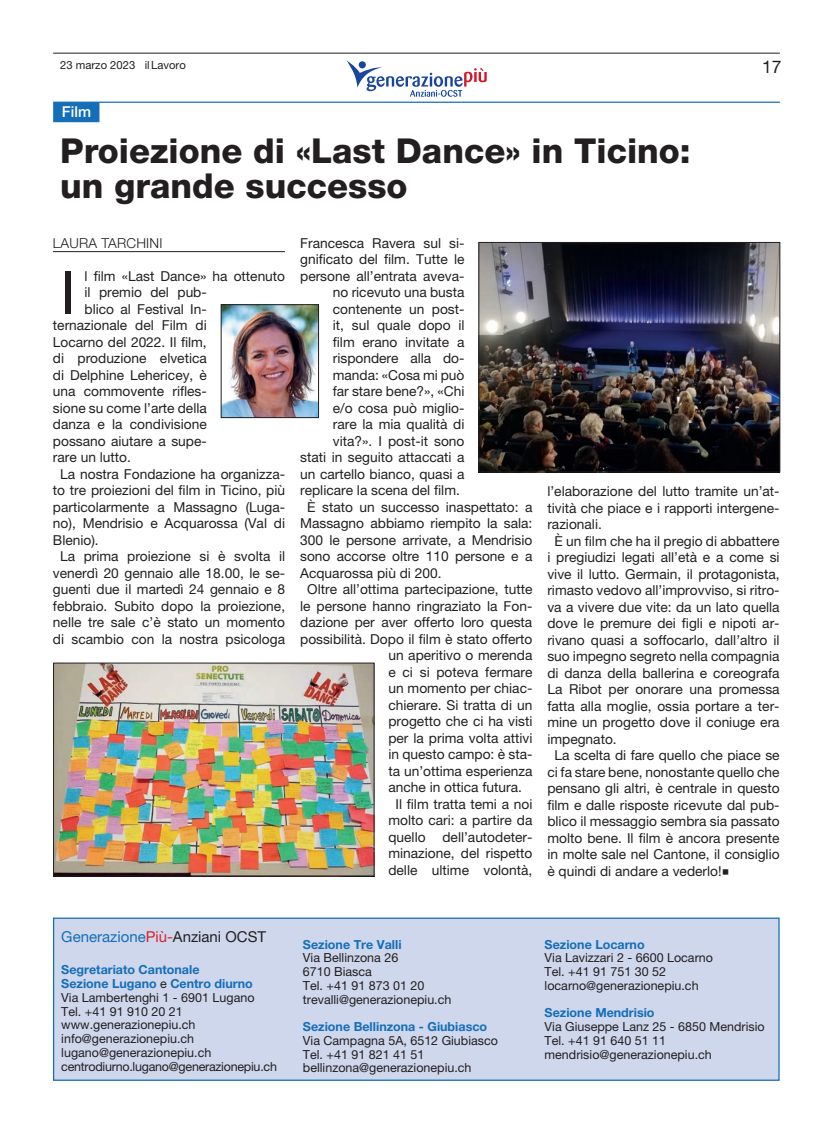
<style>
.page{position:relative;width:833px;height:1134px;background:#fff}
.page>*{position:absolute;margin:0;border:0;box-sizing:border-box;transform-origin:0 0}
.Capolettera_AAPI{font:60px "Helvetica Neue LT Pro";color:#231f20}
.t1{font:800 34.38px "Helvetica Neue LT Pro";color:#231f20}
.t2{font:17.5px "Helvetica Neue LT Pro";color:#231f20}
.t3{font:15px "Helvetica Neue LT Pro";color:#146eb8}
.Incipit_-_AAPI{font:500 15px "Helvetica Neue LT Pro";color:#fff}
.Capolettera_AAPI-2{font:13.75px/16.5px "Helvetica Neue LT Pro";color:#231f20;text-align:justify}
.Autore{font:300 13.75px "Helvetica Neue LT Pro";letter-spacing:.015em;color:#231f20}
.Paragrafo_base_AAPI{font:12.5px "Helvetica Neue LT Pro";color:#231f20}
.Paragrafo_base_AAPI-2{font:700 12.5px "Helvetica Neue LT Pro";color:#146eb8}
.Paragrafo_base_AAPI-3{font:12.5px "Helvetica Neue LT Pro";letter-spacing:-.02em;color:#231f20}
.t4{font:11.25px "Helvetica Neue LT Pro";color:#231f20}
.s1{color:#da2128}
.s2{color:#231f20}
.s3{font-weight:400;color:#231f20}
</style>
<div class="page">
<hr style="left:53px;top:53px;width:727px;height:1px;background:#231f20">
<svg style="left:346px;top:60px;width:141px;height:37px"></svg>
<hr style="left:53px;top:102px;width:727px;height:1px;background:#146eb8">
<div style="left:53px;top:102px;width:46px;height:20px;background:#146eb8"></div>
<hr style="left:53px;top:251px;width:232px;height:1px;background:#231f20">
<img style="left:223px;top:307px;width:94px;height:109px">
<div style="left:221px;top:305px;width:98px;height:113px;border:1px solid #231f20"></div>
<img style="left:481px;top:244px;width:297px;height:226px">
<div style="left:479px;top:242px;width:301px;height:230px;border:1px solid #231f20"></div>
<img style="left:55px;top:665px;width:317px;height:209px">
<div style="left:53px;top:663px;width:321px;height:213px;border:1px solid #231f20"></div>
<div style="left:54px;top:918px;width:725px;height:162px;background:#ced7ec"></div>
<div style="left:53px;top:917px;width:726px;height:164px;border:1px solid #146eb8"></div>
<p class="t4" style="left:60px;top:58px;width:127px">23 marzo 2023 il Lavoro</p>
<p class="t2" style="left:762px;top:56px;width:21px">17</p>
<p class="Incipit_-_AAPI" style="left:62px;top:103px;width:31px">Film</p>
<p class="t1" style="left:60px;top:131px;width:632px">Proiezione di «Last Dance» in Ticino:</p>
<p class="t1" style="left:60px;top:166px;width:349px">un grande successo</p>
<p class="Autore" style="left:53px;top:235px;width:111px">LAURA TARCHINI</p>
<p class="Capolettera_AAPI" style="left:60px;top:257px;width:17px">I</p>
<p class="Capolettera_AAPI-2" style="left:85px;top:268px;width:202px">l film «Last Dance» ha ottenuto</p>
<p class="Capolettera_AAPI-2" style="left:300px;top:235px;width:166px">Francesca Ravera sul si-</p>
<p class="Capolettera_AAPI-2" style="left:300px;top:251px;width:166px">gnificato del film. Tutte le</p>
<p class="Capolettera_AAPI-2" style="left:300px;top:268px;width:166px">persone all’entrata aveva-</p>
<p class="Capolettera_AAPI-2" style="left:333px;top:284px;width:133px">no ricevuto una busta</p>
<p class="Capolettera_AAPI-2" style="left:333px;top:301px;width:133px">contenente un post-</p>
<p class="Capolettera_AAPI-2" style="left:333px;top:317px;width:133px">it, sul quale dopo il</p>
<p class="Capolettera_AAPI-2" style="left:333px;top:334px;width:133px">film erano invitate a</p>
<p class="Capolettera_AAPI-2" style="left:333px;top:350px;width:133px">rispondere alla do-</p>
<p class="Capolettera_AAPI-2" style="left:333px;top:367px;width:133px">manda: «Cosa mi può</p>
<p class="Capolettera_AAPI-2" style="left:333px;top:383px;width:133px">far stare bene?», «Chi</p>
<p class="Capolettera_AAPI-2" style="left:333px;top:400px;width:133px">e/o cosa può miglio-</p>
<p class="Capolettera_AAPI-2" style="left:333px;top:416px;width:133px">rare la mia qualità di</p>
<p class="Capolettera_AAPI-2" style="left:333px;top:433px;width:133px">vita?». I post-it sono</p>
<p class="Capolettera_AAPI-2" style="left:300px;top:449px;width:166px">stati in seguito attaccati a</p>
<p class="Capolettera_AAPI-2" style="left:300px;top:466px;width:166px">un cartello bianco, quasi a</p>
<p class="Capolettera_AAPI-2" style="left:300px;top:482px;width:161px">replicare la scena del film.</p>
<p class="Capolettera_AAPI-2" style="left:300px;top:499px;width:234px;text-indent:7px">È stato un successo inaspettato: a Massagno abbiamo riempito la sala:<br>300 le persone arrivate, a Mendrisio sono accorse oltre 110 persone e a Acquarossa più di 200.</p>
<p class="Capolettera_AAPI-2" style="left:307px;top:581px;width:227px">Oltre all’ottima partecipazione, tutte</p>
<p class="Capolettera_AAPI-2" style="left:300px;top:598px;width:234px">le persone hanno ringraziato la Fon-</p>
<p class="Capolettera_AAPI-2" style="left:300px;top:614px;width:234px">dazione per aver offerto loro questa</p>
<p class="Capolettera_AAPI-2" style="left:300px;top:631px;width:234px">possibilità. Dopo il film è stato offerto</p>
<p class="Capolettera_AAPI-2" style="left:388px;top:647px;width:145px">un aperitivo o merenda</p>
<p class="Capolettera_AAPI-2" style="left:388px;top:664px;width:145px">e ci si poteva fermare</p>
<p class="Capolettera_AAPI-2" style="left:388px;top:680px;width:145px">un momento per chiac-</p>
<p class="Capolettera_AAPI-2" style="left:388px;top:697px;width:145px">chierare. Si tratta di un</p>
<p class="Capolettera_AAPI-2" style="left:388px;top:713px;width:145px">progetto che ci ha visti</p>
<p class="Capolettera_AAPI-2" style="left:388px;top:730px;width:145px">per la prima volta attivi</p>
<p class="Capolettera_AAPI-2" style="left:388px;top:746px;width:145px">in questo campo: è sta-</p>
<p class="Capolettera_AAPI-2" style="left:388px;top:763px;width:145px">ta un’ottima esperienza</p>
<p class="Capolettera_AAPI-2" style="left:388px;top:779px;width:135px">anche in ottica futura.</p>
<p class="Capolettera_AAPI-2" style="left:388px;top:796px;width:145px;text-align:center">Il film tratta temi a noi molto cari: a partire da quello dell’autodeter&shy;minazione, del rispetto delle ultime volontà,</p>
<p class="Capolettera_AAPI-2" style="left:85px;top:284px;width:124px">il premio del pub-</p>
<p class="Capolettera_AAPI-2" style="left:85px;top:301px;width:124px">blico al Festival In-</p>
<p class="Capolettera_AAPI-2" style="left:53px;top:317px;width:155px">ternazionale del Film di</p>
<p class="Capolettera_AAPI-2" style="left:53px;top:334px;width:155px">Locarno del 2022. Il film,</p>
<p class="Capolettera_AAPI-2" style="left:53px;top:350px;width:155px">di produzione elvetica</p>
<p class="Capolettera_AAPI-2" style="left:53px;top:367px;width:155px">di Delphine Lehericey, è</p>
<p class="Capolettera_AAPI-2" style="left:53px;top:383px;width:155px">una commovente rifles-</p>
<p class="Capolettera_AAPI-2" style="left:53px;top:400px;width:155px">sione su come l’arte della</p>
<p class="Capolettera_AAPI-2" style="left:53px;top:416px;width:155px">danza e la condivisione</p>
<p class="Capolettera_AAPI-2" style="left:53px;top:433px;width:155px">possano aiutare a supe-</p>
<p class="Capolettera_AAPI-2" style="left:53px;top:449px;width:79px">rare un lutto.</p>
<p class="Capolettera_AAPI-2" style="left:53px;top:466px;width:234px;text-indent:7px">La nostra Fondazione ha organizza&shy;to tre proiezioni del film in Ticino, più particolarmente a Massagno (Luga&shy;no), Mendrisio e Acquarossa (Val di Blenio).</p>
<p class="Capolettera_AAPI-2" style="left:53px;top:548px;width:234px;text-align:center">La prima proiezione si è svolta il venerdì 20 gennaio alle 18.00, le se&shy;guenti due il martedì 24 gennaio e 8 febbraio. Subito dopo la proiezione, nelle tre sale c’è stato un momento di scambio con la nostra psicologa</p>
<p class="Capolettera_AAPI-2" style="left:547px;top:483px;width:234px">l’elaborazione del lutto tramite un’at&shy;tività che piace e i rapporti intergene&shy;razionali.</p>
<p class="Capolettera_AAPI-2" style="left:547px;top:532px;width:234px;text-indent:7px">È un film che ha il pregio di abbattere i pregiudizi legati all’età e a come si vive il lutto. Germain, il protagonista, rimasto vedovo all’improvviso, si ritro&shy;va a vivere due vite: da un lato quella dove le premure dei figli e nipoti ar&shy;rivano quasi a soffocarlo, dall’altro il suo impegno segreto nella compagnia di danza della ballerina e coreografa La Ribot per onorare una promessa fatta alla moglie, ossia portare a ter&shy;mine un progetto dove il coniuge era impegnato.</p>
<p class="Capolettera_AAPI-2" style="left:547px;top:747px;width:234px;text-indent:7px">La scelta di fare quello che piace se ci fa stare bene, nonostante quello che pensano gli altri, è centrale in questo film e dalle risposte ricevute dal pub&shy;blico il messaggio sembra sia passato molto bene. Il film è ancora presente in molte sale nel Cantone, il consiglio è quindi di andare a vederlo!○</p>
<p class="t3" style="left:61px;top:928px;width:206px">Generazione<span class="s1">Più-</span><span class="s2">Anziani OCST</span></p>
<p class="Paragrafo_base_AAPI-2" style="left:61px;top:962px;width:140px">Segretariato Cantonale</p>
<p class="Paragrafo_base_AAPI-2" style="left:61px;top:976px;width:193px">Sezione Lugano <span class="s3">e</span> Centro diurno</p>
<p class="Paragrafo_base_AAPI" style="left:61px;top:990px;width:195px">Via Lambertenghi 1 - 6901 Lugano</p>
<p class="Paragrafo_base_AAPI" style="left:61px;top:1004px;width:123px">Tel. +41 91 910 20 21</p>
<p class="Paragrafo_base_AAPI" style="left:61px;top:1017px;width:136px">www.generazionepiu.ch</p>
<p class="Paragrafo_base_AAPI" style="left:61px;top:1031px;width:134px">info@generazionepiu.ch</p>
<p class="Paragrafo_base_AAPI" style="left:61px;top:1045px;width:152px">lugano@generazionepiu.ch</p>
<p class="Paragrafo_base_AAPI-3" style="left:61px;top:1059px;width:217px">centrodiurno.lugano@generazionepiu.ch</p>
<p class="Paragrafo_base_AAPI-2" style="left:303px;top:936px;width:100px">Sezione Tre Valli</p>
<p class="Paragrafo_base_AAPI" style="left:303px;top:950px;width:97px">Via Bellinzona 26</p>
<p class="Paragrafo_base_AAPI" style="left:303px;top:964px;width:70px">6710 Biasca</p>
<p class="Paragrafo_base_AAPI" style="left:303px;top:978px;width:123px">Tel. +41 91 873 01 20</p>
<p class="Paragrafo_base_AAPI" style="left:303px;top:992px;width:150px">trevalli@generazionepiu.ch</p>
<p class="Paragrafo_base_AAPI-2" style="left:303px;top:1019px;width:186px">Sezione Bellinzona - Giubiasco</p>
<p class="Paragrafo_base_AAPI" style="left:303px;top:1033px;width:196px">Via Campagna 5A, 6512 Giubiasco</p>
<p class="Paragrafo_base_AAPI" style="left:303px;top:1047px;width:123px">Tel. +41 91 821 41 51</p>
<p class="Paragrafo_base_AAPI" style="left:303px;top:1060px;width:170px">bellinzona@generazionepiu.ch</p>
<p class="Paragrafo_base_AAPI-2" style="left:544px;top:936px;width:102px">Sezione Locarno</p>
<p class="Paragrafo_base_AAPI" style="left:544px;top:950px;width:170px">Via Lavizzari 2 - 6600 Locarno</p>
<p class="Paragrafo_base_AAPI" style="left:544px;top:964px;width:123px">Tel. +41 91 751 30 52</p>
<p class="Paragrafo_base_AAPI" style="left:544px;top:978px;width:155px">locarno@generazionepiu.ch</p>
<p class="Paragrafo_base_AAPI-2" style="left:544px;top:1005px;width:111px">Sezione Mendrisio</p>
<p class="Paragrafo_base_AAPI" style="left:544px;top:1019px;width:221px">Via Giuseppe Lanz 25 - 6850 Mendrisio</p>
<p class="Paragrafo_base_AAPI" style="left:544px;top:1033px;width:123px">Tel. +41 91 640 51 11</p>
<p class="Paragrafo_base_AAPI" style="left:544px;top:1047px;width:169px">mendrisio@generazionepiu.ch</p>
</div>
